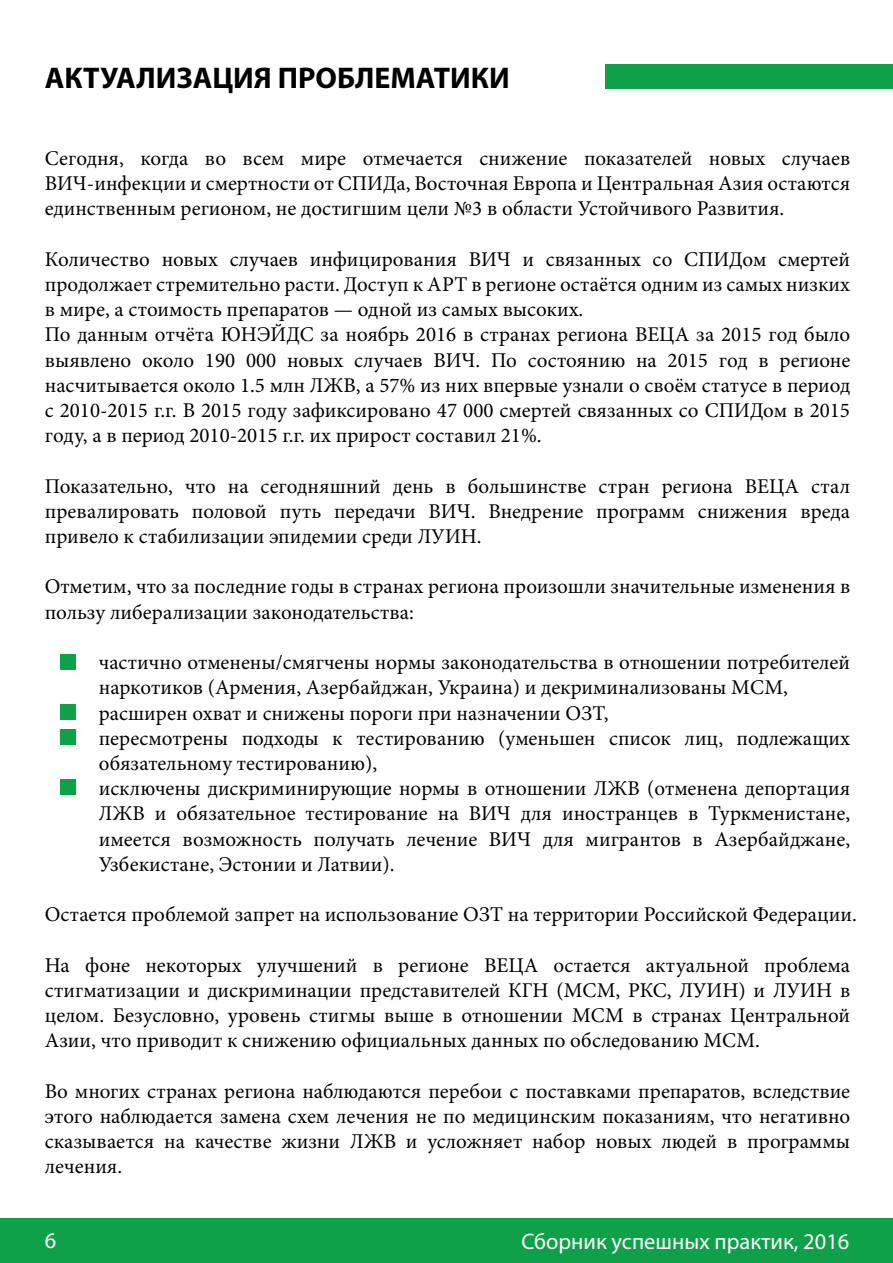
<style>
.page{position:relative;width:893px;height:1263px;background:#fff}
.page>*{position:absolute;margin:0;border:0;box-sizing:border-box;transform-origin:0 0}
.t1{font:700 30px "Myriad Pro";color:#000}
.t2{font:22.5px "Myriad Pro";color:#fff}
.t3{font:21px/25.2px "Minion Pro";color:#000;text-align:justify}
</style>
<div class="page">
<div style="left:0;top:1219px;width:893px;height:44px;background:#0fa04a"></div>
<div style="left:606px;top:64px;width:287px;height:24px;background:#0fa04a"></div>
<div style="left:61px;top:654px;width:15px;height:15px;background:#0fa04a"></div>
<div style="left:61px;top:704px;width:15px;height:15px;background:#0fa04a"></div>
<div style="left:61px;top:729px;width:15px;height:16px;background:#0fa04a"></div>
<div style="left:61px;top:779px;width:15px;height:16px;background:#0fa04a"></div>
<h1 class="t1" style="left:45px;top:58px;width:466px">АКТУАЛИЗАЦИЯ ПРОБЛЕМАТИКИ</h1>
<p class="t3" style="left:45px;top:146px;width:807px">Сегодня, когда во всем мире отмечается снижение показателей новых случаев ВИЧ-инфекции и смертности от СПИДа, Восточная Европа и Центральная Азия остаются единственным регионом, не достигшим цели №3 в области Устойчивого Развития.</p>
<p class="t3" style="left:45px;top:247px;width:807px;text-align:left">Количество новых случаев инфицирования ВИЧ и связанных со СПИДом смертей продолжает стремительно расти. Доступ к АРТ в регионе остаётся одним из самых низких в мире, а стоимость препаратов — одной из самых высоких.<br>По данным отчёта ЮНЭЙДС за ноябрь 2016 в странах региона ВЕЦА за 2015 год было выявлено около 190 000 новых случаев ВИЧ. По состоянию на 2015 год в регионе насчитывается около 1.5 млн ЛЖВ, а 57% из них впервые узнали о своём статусе в период с 2010-2015 г.г. В 2015 году зафиксировано 47 000 смертей связанных со СПИДом в 2015 году, а в период 2010-2015 г.г. их прирост составил 21%.</p>
<p class="t3" style="left:45px;top:473px;width:807px">Показательно, что на сегодняшний день в большинстве стран региона ВЕЦА стал превалировать половой путь передачи ВИЧ. Внедрение программ снижения вреда привело к стабилизации эпидемии среди ЛУИН.</p>
<p class="t3" style="left:45px;top:574px;width:807px">Отметим, что за последние годы в странах региона произошли значительные изменения в пользу либерализации законодательства:</p>
<p class="t3" style="left:99px;top:650px;width:753px;text-align:left">частично отменены/смягчены нормы законодательства в отношении потребителей наркотиков (Армения, Азербайджан, Украина) и декриминализованы МСМ, расширен охват и снижены пороги при назначении ОЗТ,<br>пересмотрены подходы к тестированию (уменьшен список лиц, подлежащих обязательному тестированию),<br>исключены дискриминирующие нормы в отношении ЛЖВ (отменена депортация ЛЖВ и обязательное тестирование на ВИЧ для иностранцев в Туркменистане, имеется возможность получать лечение ВИЧ для мигрантов в Азербайджане, Узбекистане, Эстонии и Латвии).</p>
<p class="t3" style="left:45px;top:902px;width:814px">Остается проблемой запрет на использование ОЗТ на территории Российской Федерации.</p>
<p class="t3" style="left:45px;top:952px;width:807px">На фоне некоторых улучшений в регионе ВЕЦА остается актуальной проблема стигматизации и дискриминации представителей КГН (МСМ, РКС, ЛУИН) и ЛУИН в целом. Безусловно, уровень стигмы выше в отношении МСМ в странах Центральной Азии, что приводит к снижению официальных данных по обследованию МСМ.</p>
<p class="t3" style="left:45px;top:1078px;width:807px">Во многих странах региона наблюдаются перебои с поставками препаратов, вследствие этого наблюдается замена схем лечения не по медицинским показаниям, что негативно сказывается на качестве жизни ЛЖВ и усложняет набор новых людей в программы лечения.</p>
<p class="t2" style="left:45px;top:1226px;width:13px">6</p>
<p class="t2" style="left:521px;top:1227px;width:329px">Сборник успешных практик, 2016</p>
</div>
